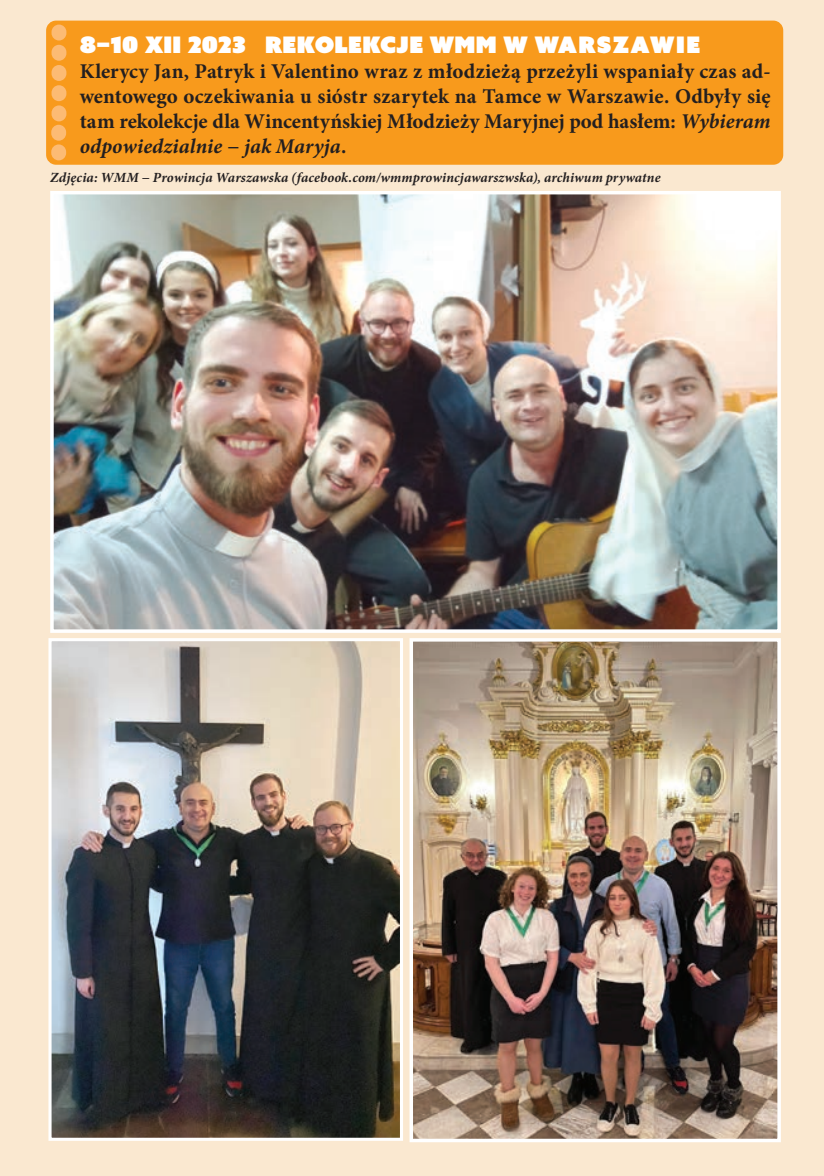
<style>
.page{position:relative;width:824px;height:1176px;background:#fff}
.page>*{position:absolute;margin:0;border:0;box-sizing:border-box;transform-origin:0 0}
.t1{font:22.75px "Azo Sans Uber";letter-spacing:.01em;color:#fff}
.t2{font:700 21px/25.2px "Minion Pro";color:#231f20;text-align:justify}
.t3{font:italic 700 14px "Minion Pro";letter-spacing:.005em;color:#231f20}
.s1{font-style:italic}
</style>
<div class="page">
<hr style="left:823px;top:0;width:1px;height:1176px;background:#fae8d0">
<div style="left:0;top:0;width:823px;height:1176px;background:#fae8d0"></div>
<div style="left:46px;top:21px;width:737px;height:144px;background:#f89a1c;border-radius:10px"></div>
<div style="left:51px;top:25px;width:15px;height:16px;background:#fcbb74;border-radius:7px"></div>
<div style="left:51px;top:45px;width:15px;height:16px;background:#fcbb74;border-radius:7px"></div>
<div style="left:51px;top:65px;width:15px;height:16px;background:#fcbb74;border-radius:7px"></div>
<div style="left:51px;top:85px;width:15px;height:16px;background:#fcbb74;border-radius:7px"></div>
<div style="left:51px;top:105px;width:15px;height:16px;background:#fcbb74;border-radius:7px"></div>
<img style="left:52px;top:642px;width:347px;height:495px">
<div style="left:48px;top:638px;width:355px;height:503px;border:3px solid #fff"></div>
<img style="left:55px;top:196px;width:720px;height:432px">
<div style="left:50px;top:191px;width:730px;height:442px;border:4px solid #fff"></div>
<img style="left:414px;top:643px;width:361px;height:494px">
<div style="left:409px;top:638px;width:371px;height:504px;border:4px solid #fff"></div>
<div style="left:51px;top:125px;width:15px;height:16px;background:#fcbb74;border-radius:7px"></div>
<div style="left:51px;top:144px;width:15px;height:16px;background:#fcbb74;border-radius:7px"></div>
<p class="t1" style="left:80px;top:29px;width:622px">8−10 XII 2023 REKOLEKCJE WMM W WARSZAWIE</p>
<p class="t2" style="left:80px;top:58px;width:692px">Klerycy Jan, Patryk i Valentino wraz z młodzieżą przeżyli wspaniały czas ad&shy;wentowego oczekiwania u sióstr szarytek na Tamce w Warszawie. Odbyły się tam rekolekcje dla Wincentyńskiej Młodzieży Maryjnej pod hasłem: <span class="s1">Wybieram odpowiedzialnie − jak Maryja</span>.</p>
<p class="t3" style="left:50px;top:168px;width:611px">Zdjęcia: WMM − Prowincja Warszawska (facebook.com/wmmprowincjawarszwska), archiwum prywatne</p>
</div>
